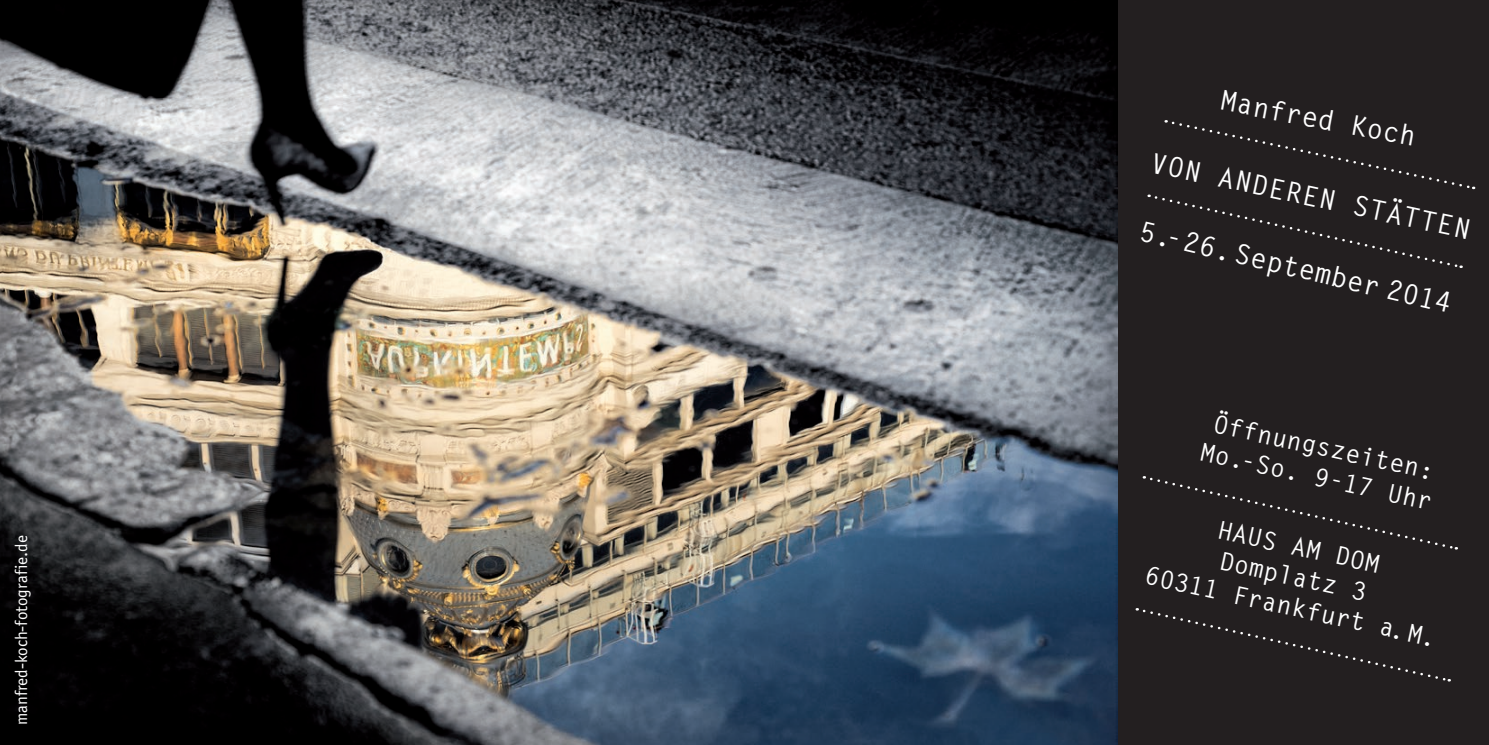
<style>
.page{position:relative;width:1489px;height:745px;background:#fff}
.page>*{position:absolute;margin:0;border:0;box-sizing:border-box;transform-origin:0 0}
.t1{font:700 27.5px "Letter Gothic Std";color:#fff}
.t2{font:700 25px/30px "Letter Gothic Std";color:#fff}
.t3{font:17.5px "Correspondence Sans";color:#fff}
</style>
<div class="page">
<div style="left:1106px;top:0;width:382px;height:744px;background:#231f20"></div>
<img style="left:0;top:0;width:1116px;height:744px">
<svg style="left:1148px;top:120px;width:325px;height:148px"></svg>
<svg style="left:1143px;top:476px;width:313px;height:74px"></svg>
<svg style="left:1136px;top:608px;width:313px;height:74px"></svg>
<p class="t3" style="left:12px;top:724px;width:191px;rotate:-90deg">manfred-koch-fotografie.de</p>
<p class="t1" style="left:1224px;top:82px;width:199px;rotate:11deg">Manfred Koch</p>
<p class="t1" style="left:1154px;top:145px;width:327px;rotate:12deg">VON ANDEREN STÄTTEN</p>
<p class="t1" style="left:1143px;top:214px;width:321px;rotate:13deg">5.-26.September 2014</p>
<p class="t2" style="left:1209px;top:407px;width:238px;rotate:12deg">Öffnungszeiten:<br>Mo.-So. 9-17 Uhr</p>
<p class="t2" style="left:1160px;top:502px;width:299px;text-align:center;rotate:12deg">HAUS AM DOM<br>Domplatz 3<br>60311 Frankfurt a.M.</p>
</div>
